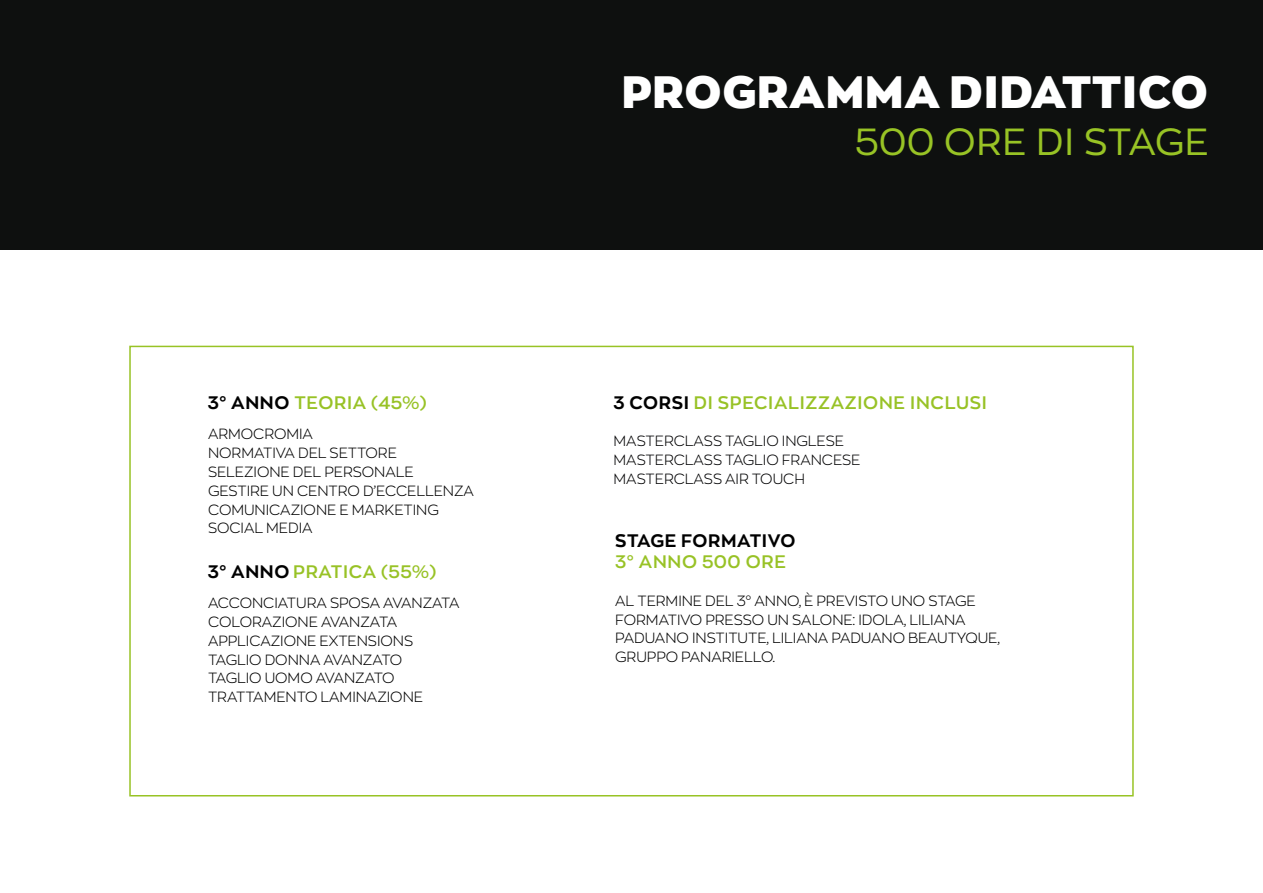
<style>
.page{position:relative;width:1263px;height:893px;background:#fff}
.page>*{position:absolute;margin:0;border:0;box-sizing:border-box;transform-origin:0 0}
.t1{font:900 45px "Zona Pro";letter-spacing:.02em;color:#fff}
.t2{font:37.5px "Zona Pro";letter-spacing:.015em;color:#98c325}
.t3{font:600 18px "Zona Pro";letter-spacing:.04em;color:#98c226}
.t4{font:700 18px "Zona Pro";letter-spacing:.03em;color:#000}
.t5{font:300 14.7px/18.8px "Zona Pro";letter-spacing:-.005em;color:#000}
.t6{font:300 14.7px/18.8px "Zona Pro";letter-spacing:-.005em;color:#020203}
.s1{font-weight:700;color:#000}
</style>
<div class="page">
<div style="left:0;top:0;width:1263px;height:249px;background:#0e100f"></div>
<p class="t3" style="left:208px;top:391px;width:220px"><span class="s1">3° ANNO</span> TEORIA (45%)</p>
<p class="t5" style="left:208px;top:424px;width:267px">ARMOCROMIA<br>NORMATIVA DEL SETTORE<br>SELEZIONE DEL PERSONALE<br>GESTIRE UN CENTRO D’ECCELLENZA<br>COMUNICAZIONE E MARKETING<br>SOCIAL MEDIA</p>
<p class="t3" style="left:208px;top:559px;width:230px"><span class="s1">3° ANNO</span> PRATICA (55%)</p>
<p class="t5" style="left:208px;top:593px;width:253px">ACCONCIATURA SPOSA AVANZATA<br>COLORAZIONE AVANZATA<br>APPLICAZIONE EXTENSIONS<br>TAGLIO DONNA AVANZATO<br>TAGLIO UOMO AVANZATO<br>TRATTAMENTO LAMINAZIONE</p>
<h1 class="t1" style="left:622px;top:62px;width:588px">PROGRAMMA DIDATTICO</h1>
<h2 class="t2" style="left:855px;top:118px;width:355px">500 ORE DI STAGE</h2>
<p class="t3" style="left:613px;top:391px;width:375px"><span class="s1">3 CORSI</span> DI SPECIALIZZAZIONE INCLUSI</p>
<p class="t6" style="left:614px;top:431px;width:248px">MASTERCLASS TAGLIO INGLESE<br>MASTERCLASS TAGLIO FRANCESE<br>MASTERCLASS AIR TOUCH</p>
<p class="t4" style="left:615px;top:529px;width:182px">STAGE FORMATIVO</p>
<p class="t3" style="left:615px;top:550px;width:172px">3° ANNO 500 ORE</p>
<p class="t5" style="left:615px;top:591px;width:386px">AL TERMINE DEL 3° ANNO, È PREVISTO UNO STAGE FORMATIVO PRESSO UN SALONE: IDOLA, LILIANA PADUANO INSTITUTE, LILIANA PADUANO BEAUTYQUE, GRUPPO PANARIELLO.</p>
</div>
